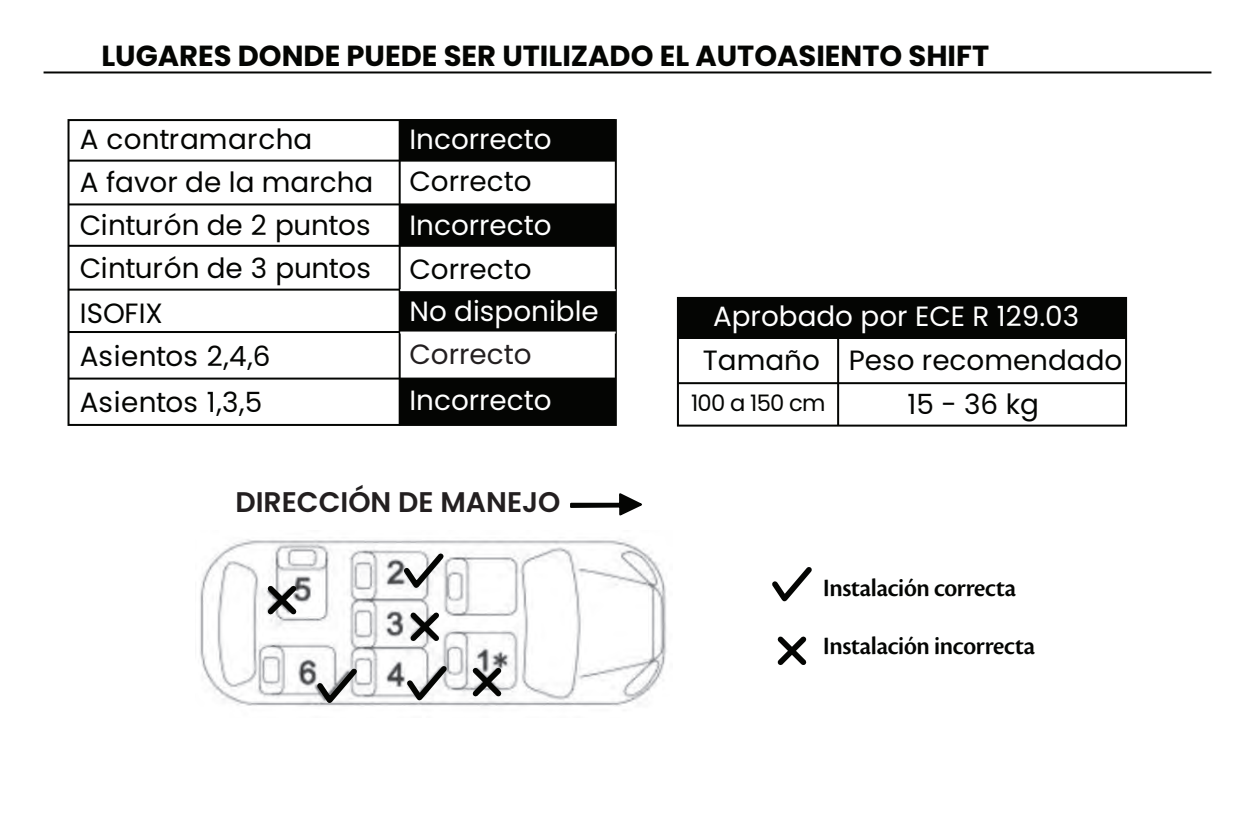
<style>
.page{position:relative;width:1248px;height:823px;background:#fff}
.page>*{position:absolute;margin:0;border:0;box-sizing:border-box;transform-origin:0 0}
.t1{font:700 29px "Poppins";color:#040503}
.t2{font:600 28.4px "Poppins";color:#231f20}
.t3{font:27.8px/43.8px "Poppins";color:#040503}
.t4{font:27.8px "Poppins";color:#fff}
.t5{font:27.8px "Poppins";color:#231f20}
.t6{font:26px "Cronos Pro Semibold Disp";letter-spacing:-.01em;color:#040503}
.t7{font:22.6px "Poppins";letter-spacing:-.03em;color:#040503}
</style>
<div class="page">
<img style="left:200px;top:539px;width:467px;height:168px">
<hr style="left:44px;top:71px;width:1167px;height:2px;background:#040503">
<div style="left:400px;top:291px;width:214px;height:40px;background:#040503"></div>
<div style="left:401px;top:205px;width:214px;height:40px;background:#040503"></div>
<div style="left:401px;top:379px;width:214px;height:46px;background:#040503"></div>
<div style="left:400px;top:120px;width:215px;height:40px;background:#040503"></div>
<div style="left:67px;top:119px;width:549px;height:306px;border:2px solid #040503"></div>
<hr style="left:68px;top:203px;width:547px;height:2px;background:#040503">
<hr style="left:68px;top:288px;width:331px;height:2px;background:#040503">
<hr style="left:68px;top:159px;width:547px;height:2px;background:#040503">
<hr style="left:68px;top:245px;width:547px;height:2px;background:#040503">
<hr style="left:68px;top:331px;width:332px;height:2px;background:#040503">
<hr style="left:68px;top:377px;width:547px;height:2px;background:#040503">
<hr style="left:398px;top:120px;width:2px;height:305px;background:#040503">
<hr style="left:400px;top:289px;width:215px;height:2px;background:#fff">
<hr style="left:400px;top:331px;width:215px;height:2px;background:#fff">
<div style="left:677px;top:298px;width:448px;height:40px;background:#040503"></div>
<div style="left:677px;top:297px;width:449px;height:129px;border:2px solid #040503"></div>
<hr style="left:678px;top:382px;width:448px;height:2px;background:#040503">
<hr style="left:837px;top:335px;width:2px;height:90px;background:#040503">
<svg style="left:262px;top:580px;width:39px;height:39px"></svg>
<svg style="left:405px;top:607px;width:39px;height:39px"></svg>
<svg style="left:467px;top:662px;width:39px;height:39px"></svg>
<svg style="left:399px;top:548px;width:49px;height:46px"></svg>
<svg style="left:402px;top:660px;width:50px;height:46px"></svg>
<svg style="left:312px;top:663px;width:50px;height:44px"></svg>
<svg style="left:570px;top:493px;width:72px;height:23px"></svg>
<svg style="left:772px;top:567px;width:40px;height:35px"></svg>
<svg style="left:777px;top:636px;width:30px;height:29px"></svg>
<p class="t1" style="left:101px;top:39px;width:889px">LUGARES DONDE PUEDE SER UTILIZADO EL AUTOASIENTO SHIFT</p>
<p class="t3" style="left:80px;top:117px;width:295px">A contramarcha<br>A favor de la marcha<br>Cinturón de 2 puntos<br>Cinturón de 3 puntos<br>ISOFIX<br>Asientos 2,4,6<br>Asientos 1,3,5</p>
<p class="t4" style="left:409px;top:123px;width:144px">Incorrecto</p>
<p class="t3" style="left:409px;top:160px;width:124px">Correcto</p>
<p class="t4" style="left:409px;top:209px;width:144px">Incorrecto</p>
<p class="t3" style="left:409px;top:247px;width:124px">Correcto</p>
<p class="t4" style="left:409px;top:295px;width:191px">No disponible</p>
<p class="t5" style="left:409px;top:337px;width:124px">Correcto</p>
<p class="t4" style="left:409px;top:384px;width:144px">Incorrecto</p>
<p class="t2" style="left:235px;top:485px;width:326px">DIRECCIÓN DE MANEJO</p>
<p class="t4" style="left:713px;top:299px;width:367px">Aprobado por ECE R 129.03</p>
<p class="t3" style="left:702px;top:338px;width:118px">Tamaño</p>
<p class="t7" style="left:691px;top:390px;width:136px">100 a 150 cm</p>
<p class="t3" style="left:907px;top:338px;width:216px;text-indent:-59px">Peso recomendado<br>15 - 36 kg</p>
<p class="t6" style="left:823px;top:572px;width:194px">Instalación correcta</p>
<p class="t6" style="left:823px;top:630px;width:213px">Instalación incorrecta</p>
</div>
